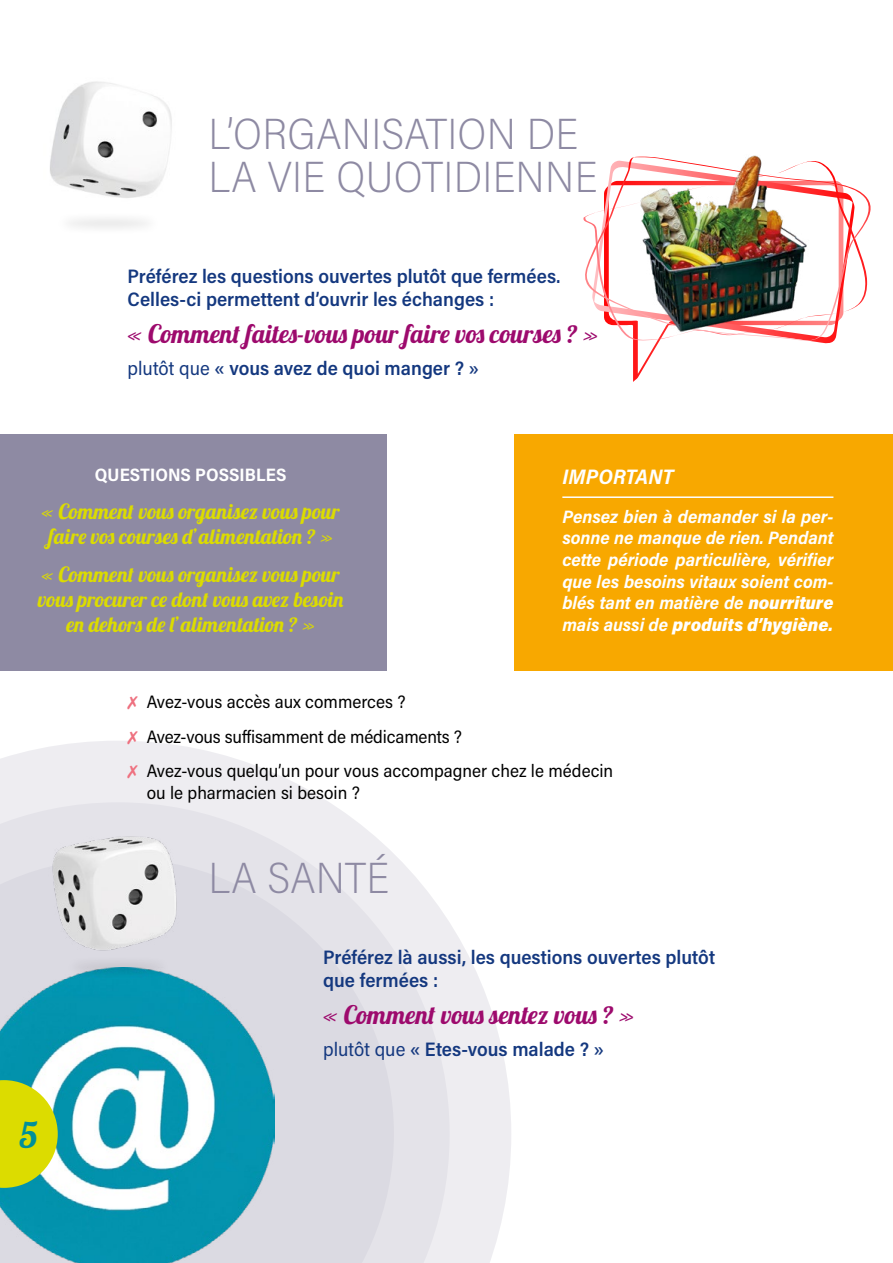
<style>
.page{position:relative;width:893px;height:1263px;background:#fff}
.page>*{position:absolute;margin:0;border:0;box-sizing:border-box;transform-origin:0 0}
.t1{font:200 43.5px/43.5px "Acumin Pro Semi Cond";letter-spacing:.01em;color:#8e8aa3}
.t2{font:36px "Lobster 1.4";color:#00909a}
.t3{font:25.5px "Lobster 1.4";color:#9d0a6d}
.t4{font:21px/25.2px "Lobster 1.4";color:#dcdc00;text-align:center}
.t5{font:italic 700 21px "Acumin Pro Semi Cond";color:#fff}
.t6{font:600 19.5px/23.4px "Acumin Pro Semi Cond";color:#14387f}
.t7{font:italic 700 18px/21.6px "Acumin Pro Semi Cond";color:#fff;text-align:justify}
.t8{font:18px/21.6px "Acumin Pro Semi Cond";color:#000}
.t9{font:700 18px "Acumin Pro Semi Cond";letter-spacing:.005em;color:#fff}
.s1{font-weight:400}
.s2{font-weight:900}
.s3{color:#ee7180}
</style>
<div class="page">
<svg style="left:0;top:741px;width:511px;height:522px;fill:#eeedf1"></svg>
<svg style="left:0;top:802px;width:450px;height:461px"></svg>
<svg style="left:0;top:858px;width:394px;height:405px;background:#dedde4"></svg>
<svg style="left:633px;top:346px;width:24px;height:36px"></svg>
<svg style="left:584px;top:160px;width:287px;height:181px"></svg>
<svg style="left:634px;top:378px;width:23px;height:4px"></svg>
<img style="left:628px;top:155px;width:187px;height:180px">
<img style="left:50px;top:81px;width:122px;height:117px">
<div style="left:514px;top:434px;width:379px;height:236px;background:#f8a800"></div>
<img style="left:0;top:967px;width:275px;height:296px">
<div style="left:55px;top:212px;width:106px;height:23px;background:#f9f9f9"></div>
<div style="left:65px;top:955px;width:106px;height:24px;background:#000;opacity:.17"></div>
<img style="left:31px;top:808px;width:174px;height:156px">
<svg style="left:0;top:1080px;width:58px;height:108px;background:#d0da2e"></svg>
<div style="left:0;top:434px;width:387px;height:236px;background:#8e8aa3"></div>
<hr style="left:562px;top:496px;width:271px;height:2px;background:#fff">
<p class="t1" style="left:208px;top:110px;width:391px">L’ORGANISATION DE<br>LA VIE QUOTIDIENNE</p>
<p class="t6" style="left:128px;top:263px;width:434px">Préférez les questions ouvertes plutôt que fermées.<br>Celles-ci permettent d’ouvrir les échanges :</p>
<p class="t3" style="left:128px;top:317px;width:472px">« Comment faites-vous pour faire vos courses ? »</p>
<p class="t6" style="left:128px;top:355px;width:353px"><span class="s1">plutôt que</span> « vous avez de quoi manger ? »</p>
<p class="t9" style="left:95px;top:462px;width:193px">QUESTIONS POSSIBLES</p>
<p class="t4" style="left:41px;top:498px;width:300px">« Comment vous organisez vous pour faire vos courses d’alimentation ? »</p>
<p class="t4" style="left:38px;top:561px;width:307px">« Comment vous organisez vous pour vous procurer ce dont vous avez besoin en dehors de l’alimentation ? »</p>
<p class="t5" style="left:562px;top:462px;width:113px">IMPORTANT</p>
<p class="t7" style="left:562px;top:505px;width:273px">Pensez bien à demander si la per&shy;sonne ne manque de rien. Pendant cette période particulière, vérifier que les besoins vitaux soient com&shy;blés tant en matière de <span class="s2">nourriture </span>mais aussi de <span class="s2">produits d’hygiène.</span></p>
<p class="t8" style="left:128px;top:691px;width:280px"><span class="s3">✗</span> Avez-vous accès aux commerces ?</p>
<p class="t8" style="left:128px;top:725px;width:336px"><span class="s3">✗</span> Avez-vous suffisamment de médicaments ?</p>
<p class="t8" style="left:147px;top:759px;width:468px;text-indent:-19px"><span class="s3">✗</span> Avez-vous quelqu’un pour vous accompagner chez le médecin ou le pharmacien si besoin ?</p>
<p class="t1" style="left:208px;top:855px;width:183px">LA SANTÉ</p>
<p class="t2" style="left:19px;top:1111px;width:20px">5</p>
<p class="t6" style="left:323px;top:944px;width:393px">Préférez là aussi, les questions ouvertes plutôt que fermées :</p>
<p class="t3" style="left:323px;top:998px;width:313px">« Comment vous sentez vous ? »</p>
<p class="t6" style="left:323px;top:1036px;width:282px"><span class="s1">plutôt que</span> « Etes-vous malade ? »</p>
</div>
